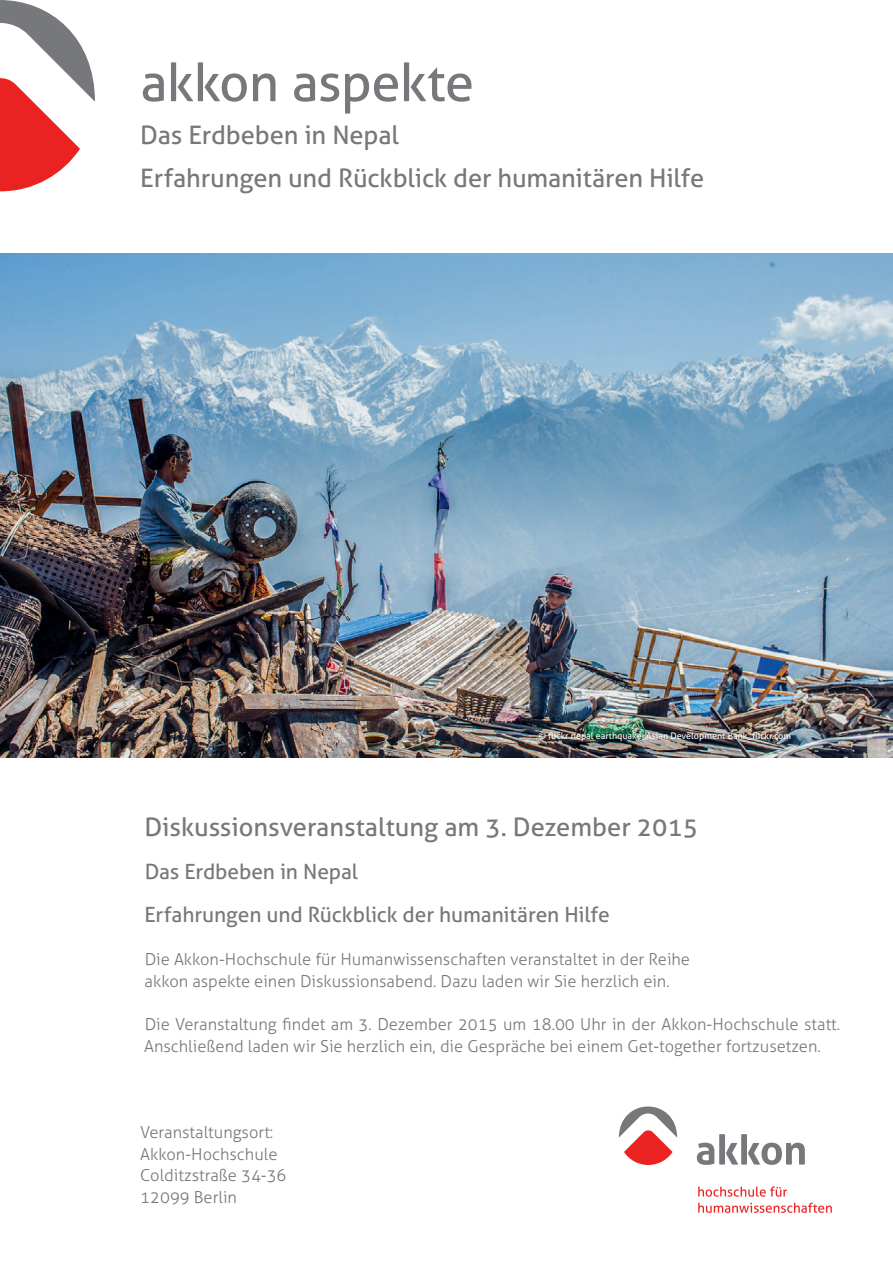
<style>
.page{position:relative;width:893px;height:1263px;background:#fff}
.page>*{position:absolute;margin:0;border:0;box-sizing:border-box;transform-origin:0 0}
.t1{font:52.5px "Aller";letter-spacing:-.01em;color:#76787b}
.t2{font:25.5px/43.2px "Aller";letter-spacing:-.005em;color:#76787b}
.t3{font:21px/43.2px "Aller";letter-spacing:-.005em;color:#76787b}
.t4{font:300 16.5px/21.6px "Aller";color:#76787b}
.t5{font:9px "Aller";color:#fff}
</style>
<div class="page">
<svg style="left:698px;top:1186px;width:134px;height:27px"></svg>
<svg style="left:697px;top:1134px;width:108px;height:31px"></svg>
<svg style="left:619px;top:1106px;width:58px;height:59px"></svg>
<svg style="left:0;top:0;width:95px;height:191px"></svg>
<img style="left:0;top:253px;width:893px;height:505px">
<h1 class="t1" style="left:140px;top:50px;width:335px">akkon aspekte</h1>
<h2 class="t2" style="left:140px;top:114px;width:565px">Das Erdbeben in Nepal<br>Erfahrungen und Rückblick der humanitären Hilfe</h2>
<p class="t5" style="left:538px;top:731px;width:254px">© flickr nepal earthquake_Asian Development Bank_flickr.com</p>
<h2 class="t2" style="left:144px;top:805px;width:555px">Diskussionsveranstaltung am 3. Dezember 2015</h2>
<p class="t3" style="left:145px;top:850px;width:467px">Das Erdbeben in Nepal<br>Erfahrungen und Rückblick der humanitären Hilfe</p>
<p class="t4" style="left:145px;top:948px;width:547px">Die Akkon-Hochschule für Humanwissenschaften veranstaltet in der Reihe akkon aspekte einen Diskussionsabend. Dazu laden wir Sie herzlich ein.</p>
<p class="t4" style="left:144px;top:1013px;width:698px">Die Veranstaltung findet am 3. Dezember 2015 um 18.00 Uhr in der Akkon-Hochschule statt.<br>Anschließend laden wir Sie herzlich ein, die Gespräche bei einem Get-together fortzusetzen.</p>
<p class="t4" style="left:140px;top:1121px;width:148px">Veranstaltungsort:<br>Akkon-Hochschule<br>Colditzstraße 34-36<br>12099 Berlin</p>
</div>
